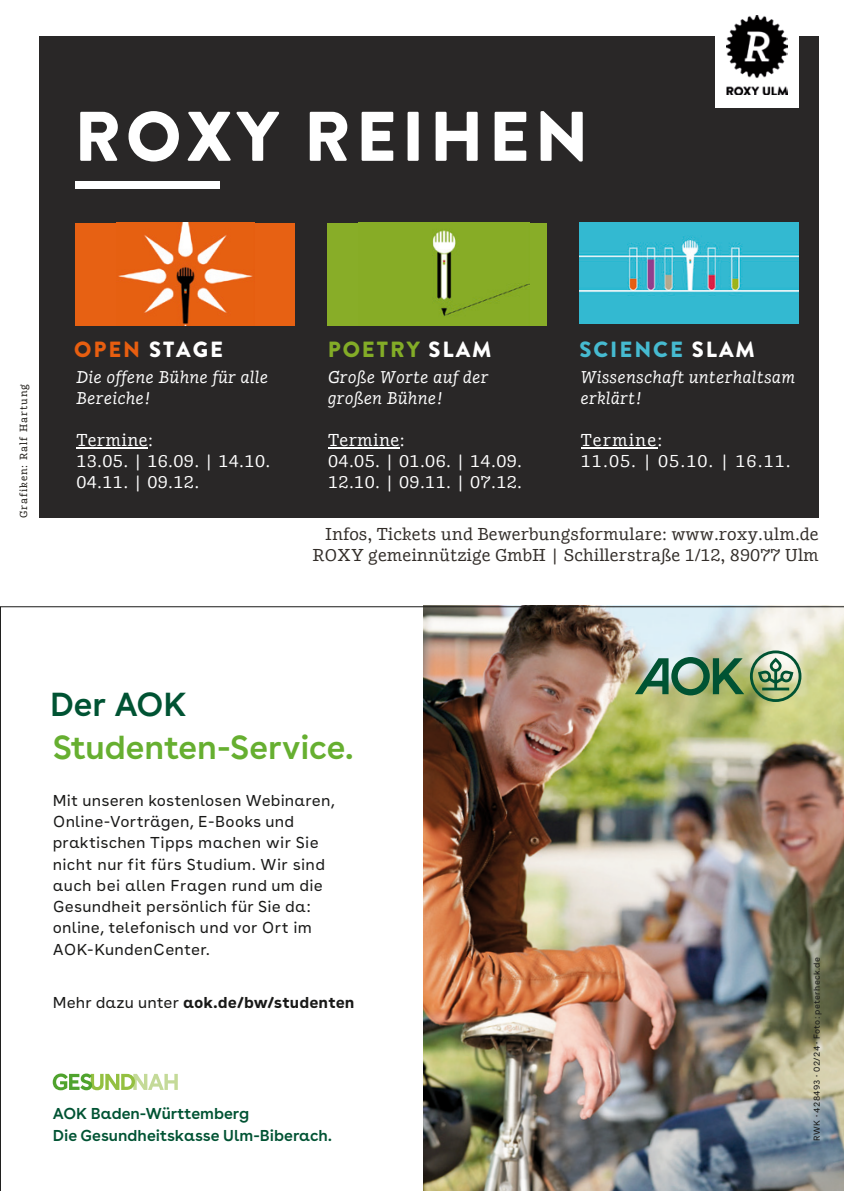
<style>
.page{position:relative;width:844px;height:1191px;background:#fff}
.page>*{position:absolute;margin:0;border:0;box-sizing:border-box;transform-origin:0 0}
.t1{font:900 70px "Brandon Grotesque";letter-spacing:.07em;color:#fff}
.t2{font:600 33.25px "AOK Buenos Aires";color:#66af30}
.t3{font:600 33.25px "AOK Buenos Aires";color:#005333}
.t4{font:900 21.88px "Brandon Grotesque";letter-spacing:.09em;color:#46bad0}
.t5{font:900 21.88px "Brandon Grotesque";letter-spacing:.09em;color:#83ac27}
.t6{font:900 21.88px "Brandon Grotesque";letter-spacing:.09em;color:#fff}
.t7{font:17.5px/21px "Suhmo Offc";color:#322d29;text-align:right}
.t8{font:italic 17.5px/21px "Suhmo OT";letter-spacing:.02em;color:#fff}
.t9{font:17.5px/21px "Suhmo Offc";letter-spacing:.02em;color:#fff}
.t10{font:17.5px/21px "Suhmo Offc";letter-spacing:.06em;color:#fff}
.t11{font:15.75px/21.3px "AOK Buenos Aires Text";letter-spacing:.015em;color:#191918}
.t12{font:600 15.75px/21.3px "AOK Buenos Aires";color:#005333}
.t13{font:700 15.75px "AOK Buenos Aires Text";letter-spacing:.005em;color:#191918}
.t14{font:10.5px "Suhmo Offc";letter-spacing:.09em;color:#16130e}
.t15{font:8.58px "AOK Buenos Aires Text";letter-spacing:.03em;color:#191918}
.s1{color:#e75e10}
.s2{color:#fff}
.s3{font-weight:400}
</style>
<div class="page">
<img style="left:0;top:606px;width:843px;height:585px">
<div style="left:40px;top:36px;width:778px;height:482px;background:#292727"></div>
<div style="left:75px;top:181px;width:145px;height:8px;background:#fff"></div>
<div style="left:714px;top:0;width:84px;height:108px;background:#fff"></div>
<img style="left:726px;top:16px;width:60px;height:79px">
<div style="left:76px;top:223px;width:218px;height:102px;background:#e76113"></div>
<img style="left:118px;top:223px;width:135px;height:102px">
<img style="left:579px;top:223px;width:219px;height:100px">
<div style="left:327px;top:223px;width:219px;height:102px;background:#88ad28"></div>
<img style="left:433px;top:229px;width:96px;height:87px">
<hr style="left:76px;top:447px;width:72px;height:1px;background:#fff">
<hr style="left:580px;top:447px;width:77px;height:1px;background:#fff">
<hr style="left:328px;top:447px;width:72px;height:1px;background:#fff">
<h1 class="t1" style="left:74px;top:87px;width:516px">ROXY REIHEN</h1>
<p class="t14" style="left:18px;top:518px;width:136px;rotate:-90deg">Grafiken: Ralf Hartung</p>
<h3 class="t6" style="left:74px;top:333px;width:150px"><span class="s1">OPEN</span> STAGE</h3>
<p class="t8" style="left:76px;top:366px;width:193px">Die offene Bühne für alle<br>Bereiche!</p>
<p class="t9" style="left:76px;top:429px;width:195px">Termine:<br>13.05. | 16.09. | 14.10.<br>04.11. | 09.12.</p>
<h3 class="t5" style="left:327px;top:334px;width:165px">POETRY <span class="s2">SLAM</span></h3>
<p class="t8" style="left:328px;top:366px;width:162px">Große Worte auf der großen Bühne!</p>
<p class="t9" style="left:328px;top:429px;width:195px">Termine:<br>04.05. | 01.06. | 14.09.<br>12.10. | 09.11. | 07.12.</p>
<h3 class="t4" style="left:579px;top:333px;width:177px">SCIENCE <span class="s2">SLAM</span></h3>
<p class="t8" style="left:580px;top:366px;width:216px">Wissenschaft unterhaltsam erklärt!</p>
<p class="t10" style="left:580px;top:429px;width:211px">Termine:<br>11.05. | 05.10. | 16.11.</p>
<p class="t7" style="left:312px;top:524px;width:507px">Infos, Tickets und Bewerbungsformulare: www.roxy.ulm.de<br>ROXY gemeinnützige GmbH | Schillerstraße 1/12, 89077 Ulm</p>
<h2 class="t3" style="left:50px;top:676px;width:138px">Der AOK</h2>
<h2 class="t2" style="left:53px;top:719px;width:302px">Studenten-Service.</h2>
<p class="t11" style="left:53px;top:788px;width:283px">Mit unseren kostenlosen Webinaren,<br>Online-Vorträgen, E-Books und praktischen Tipps machen wir Sie nicht nur fit fürs Studium. Wir sind auch bei allen Fragen rund um die<br>Gesundheit persönlich für Sie da: online, telefonisch und vor Ort im<br>AOK-KundenCenter.</p>
<p class="t13" style="left:53px;top:989px;width:303px"><span class="s3">Mehr dazu unter</span> aok.de/bw/studenten</p>
<p class="t12" style="left:53px;top:1101px;width:280px">AOK Baden-Württemberg<br>Die Gesundheitskasse Ulm-Biberach.</p>
<p class="t15" style="left:809px;top:1140px;width:185px;rotate:-90deg">RWK · 428493 · 02/24 · Foto: peterheck.de</p>
</div>
